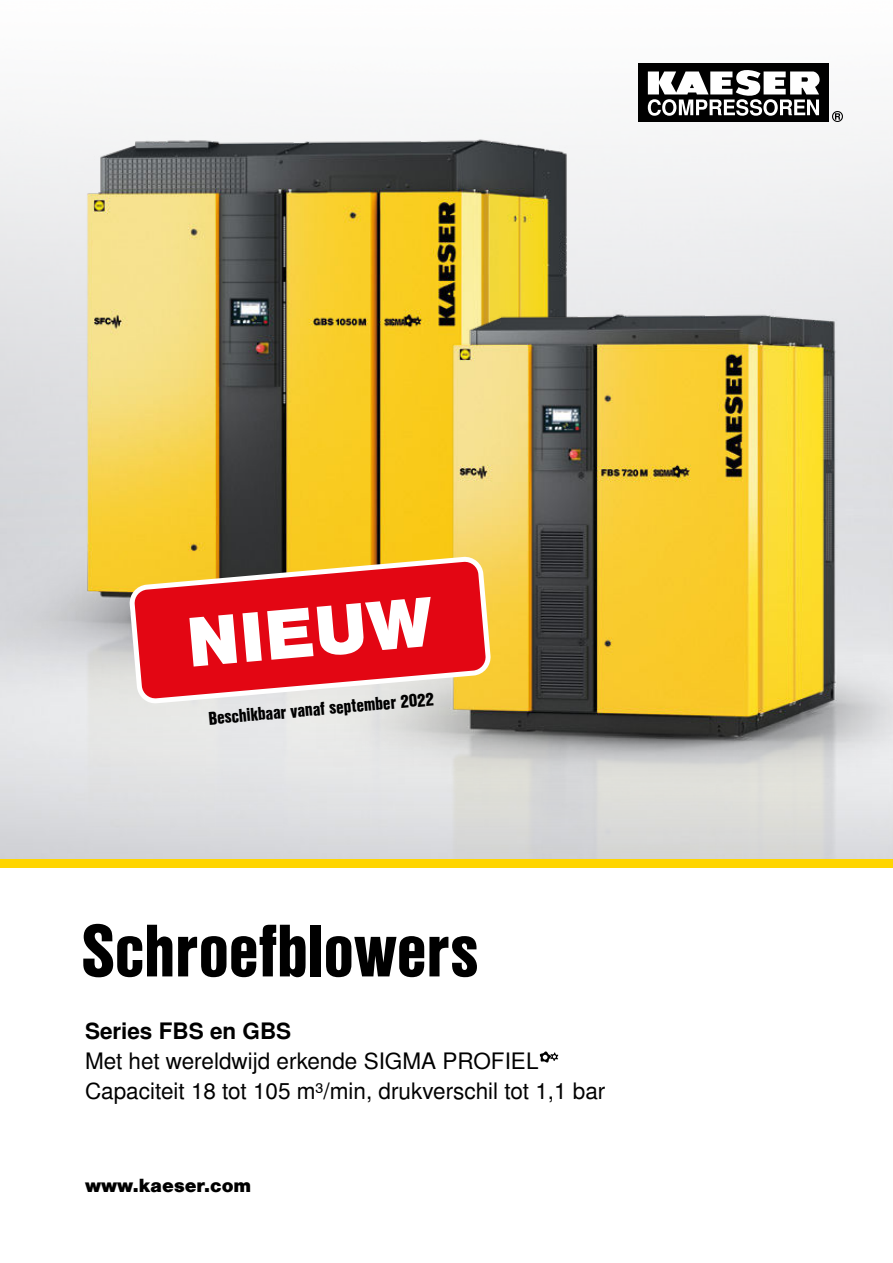
<style>
.page{position:relative;width:893px;height:1263px;background:#fff}
.page>*{position:absolute;margin:0;border:0;box-sizing:border-box;transform-origin:0 0}
.t1{font:72px "Nimbus San L Bla Con";color:#000}
.t2{font:900 66.9px "Nimbus San L";color:#fff}
.t3{font:22.5px/30px "Nimbus San L";color:#000}
.t4{font:700 22.5px "Nimbus San L";color:#000}
.t5{font:18px "Nimbus San L Bla Con";color:#000}
.t6{font:900 18px "Nimbus San L";color:#000}
</style>
<div class="page">
<img style="left:0;top:63px;width:706px;height:796px">
<img style="left:192px;top:102px;width:701px;height:757px">
<div style="left:0;top:859px;width:893px;height:8px;background:#ffd500"></div>
<div style="left:638px;top:64px;width:191px;height:58px;background:#000"></div>
<svg style="left:832px;top:111px;width:11px;height:11px"></svg>
<svg style="left:648px;top:70px;width:172px;height:46px"></svg>
<svg style="left:131px;top:559px;width:358px;height:142px;background:#e23c37"></svg>
<svg style="left:540px;top:1051px;width:18px;height:11px"></svg>
<h2 class="t2" style="left:183px;top:605px;width:248px;rotate:-5deg">NIEUW</h2>
<p class="t5" style="left:208px;top:712px;width:228px;rotate:-5deg">Beschikbaar vanaf september 2022</p>
<h1 class="t1" style="left:82px;top:924px;width:398px">Schroefblowers</h1>
<p class="t4" style="left:85px;top:1018px;width:208px">Series FBS en GBS</p>
<p class="t3" style="left:85px;top:1048px;width:522px">Met het wereldwijd erkende SIGMA PROFIEL<br>Capaciteit 18 tot 105 m³/min, drukverschil tot 1,1 bar</p>
<p class="t6" style="left:85px;top:1175px;width:168px">www.kaeser.com</p>
</div>
